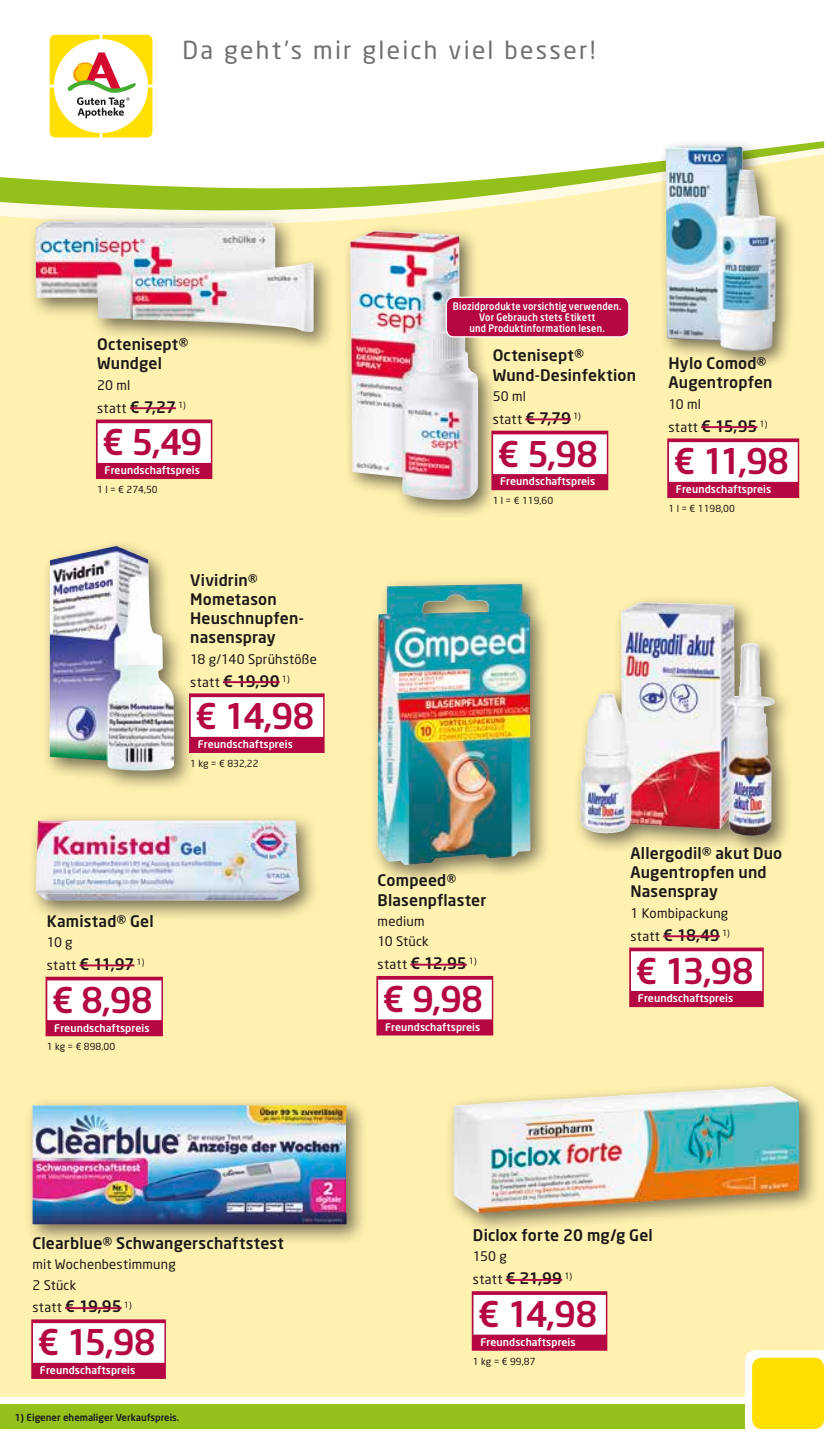
<style>
.page{position:relative;width:839px;height:1444px;background:#fff}
.page>*{position:absolute;margin:0;border:0;box-sizing:border-box;transform-origin:0 0}
._04_Angebotspreis{font:500 35px "Neo Sans";letter-spacing:-.025em;color:#b50843}
.t1{font:24.5px "Neo Sans";letter-spacing:.09em;color:#6f6f6e}
._01_Artikel{font:500 15.75px/19.2px "Neo Sans";letter-spacing:.01em;color:#1a1918}
._03_statt_Preis{font:500 15.75px "Neo Sans";letter-spacing:-.025em;color:#1a1918}
._02_Text{font:13.12px "Neo Sans";letter-spacing:.015em;color:#1a1918}
._03_statt_Preis-2{font:13.12px "Neo Sans";letter-spacing:.025em;color:#1a1918}
._07_T_Wirberaten{font:500 10.5px "Neo Sans";letter-spacing:.01em;color:#fff}
.Biozide{font:500 10.15px/11px "Neo Sans";letter-spacing:.02em;color:#fff;text-align:center;scale:.9 1}
._05_Grundpreis{font:9.62px "Neo Sans";color:#1a1918}
.t2{font:500 9.62px "Neo Sans";color:#1a1918}
.s1{font-weight:500;font-size:15.75px}
.s2{font-weight:400;font-size:13.12px}
</style>
<div class="page">
<div style="left:0;top:1404px;width:755px;height:25px;background:#94c01c"></div>
<div style="left:0;top:227px;width:823px;height:1169px;background:#fff1af"></div>
<div style="left:744px;top:1350px;width:87px;height:86px;background:#fff;border-radius:11px"></div>
<div style="left:752px;top:1357px;width:71px;height:72px;background:#ffdf00;border-radius:10px"></div>
<svg style="left:0;top:75px;width:823px;height:152px"></svg>
<svg style="left:50px;top:35px;width:102px;height:102px"></svg>
<div style="left:445px;top:1078px;width:375px;height:155px;background:#1a1918;opacity:.6"></div>
<img style="left:453px;top:1086px;width:346px;height:127px">
<div style="left:471px;top:1291px;width:136px;height:59px;background:#b50843"></div>
<div style="left:473px;top:1295px;width:132px;height:39px;background:#fff"></div>
<hr style="left:505px;top:1279px;width:57px;height:1px;background:#b50843">
<div style="left:657px;top:139px;width:137px;height:231px;background:#1a1918;opacity:.6"></div>
<img style="left:665px;top:146px;width:110px;height:205px">
<div style="left:667px;top:438px;width:132px;height:60px;background:#b50843"></div>
<div style="left:668px;top:442px;width:129px;height:40px;background:#fff"></div>
<hr style="left:701px;top:426px;width:56px;height:2px;background:#b50843">
<div style="left:342px;top:223px;width:155px;height:296px;background:#1a1918;opacity:.6"></div>
<img style="left:350px;top:230px;width:128px;height:270px">
<div style="left:491px;top:431px;width:117px;height:59px;background:#b50843"></div>
<div style="left:493px;top:434px;width:113px;height:40px;background:#fff"></div>
<hr style="left:525px;top:418px;width:46px;height:2px;background:#b50843">
<div style="left:446px;top:297px;width:182px;height:40px;background:#b50843;border-radius:7px"></div>
<div style="left:445px;top:297px;width:184px;height:40px;border:1px solid #fff;border-radius:7px"></div>
<div style="left:24px;top:1096px;width:343px;height:149px;background:#1a1918;opacity:.6"></div>
<img style="left:32px;top:1105px;width:314px;height:119px">
<div style="left:31px;top:1319px;width:135px;height:60px;background:#b50843"></div>
<div style="left:33px;top:1323px;width:131px;height:39px;background:#fff"></div>
<hr style="left:65px;top:1307px;width:57px;height:2px;background:#b50843">
<div style="left:27px;top:812px;width:293px;height:110px;background:#1a1918;opacity:.6"></div>
<img style="left:36px;top:820px;width:263px;height:81px">
<div style="left:46px;top:976px;width:117px;height:60px;background:#b50843"></div>
<div style="left:47px;top:980px;width:114px;height:40px;background:#fff"></div>
<hr style="left:80px;top:964px;width:54px;height:2px;background:#b50843">
<div style="left:27px;top:213px;width:308px;height:139px;background:#1a1918;opacity:.6"></div>
<img style="left:36px;top:221px;width:277px;height:111px">
<div style="left:96px;top:419px;width:116px;height:60px;background:#b50843"></div>
<div style="left:98px;top:423px;width:113px;height:40px;background:#fff"></div>
<hr style="left:130px;top:407px;width:46px;height:2px;background:#b50843">
<div style="left:41px;top:538px;width:154px;height:254px;background:#1a1918;opacity:.6"></div>
<img style="left:50px;top:546px;width:124px;height:224px">
<div style="left:189px;top:693px;width:135px;height:60px;background:#b50843"></div>
<div style="left:191px;top:697px;width:132px;height:40px;background:#fff"></div>
<hr style="left:223px;top:681px;width:56px;height:2px;background:#b50843">
<div style="left:571px;top:593px;width:223px;height:264px;background:#1a1918;opacity:.6"></div>
<img style="left:580px;top:602px;width:60px;height:229px">
<div style="left:629px;top:947px;width:134px;height:60px;background:#b50843"></div>
<div style="left:630px;top:951px;width:132px;height:40px;background:#fff"></div>
<hr style="left:663px;top:935px;width:56px;height:2px;background:#b50843">
<div style="left:369px;top:575px;width:182px;height:310px;background:#1a1918;opacity:.6"></div>
<img style="left:377px;top:584px;width:153px;height:281px">
<div style="left:376px;top:976px;width:117px;height:59px;background:#b50843"></div>
<div style="left:378px;top:979px;width:113px;height:40px;background:#fff"></div>
<hr style="left:410px;top:963px;width:56px;height:2px;background:#b50843">
<p class="t1" style="left:182px;top:35px;width:414px">Da geht’s mir gleich viel besser!</p>
<p class="_01_Artikel" style="left:97px;top:334px;width:93px">Octenisept®<br>Wundgel</p>
<p class="_02_Text" style="left:97px;top:377px;width:35px">20 ml</p>
<p class="_03_statt_Preis-2" style="left:97px;top:400px;width:90px">statt <span class="s1">€ 7,27</span> <sup>1)</sup></p>
<p class="_04_Angebotspreis" style="left:102px;top:420px;width:102px">€ 5,49</p>
<p class="_07_T_Wirberaten" style="left:105px;top:464px;width:97px">Freundschaftspreis</p>
<p class="_05_Grundpreis" style="left:97px;top:483px;width:62px">1 l = € 274,50</p>
<p class="_01_Artikel" style="left:190px;top:570px;width:115px">Vividrin®<br>Mometason<br>Heuschnupfen&shy;nasenspray</p>
<p class="_02_Text" style="left:190px;top:651px;width:128px">18 g/140 Sprühstöße</p>
<p class="_03_statt_Preis" style="left:190px;top:671px;width:101px"><span class="s2">statt</span> € 19,90 <sup>1)</sup></p>
<p class="_04_Angebotspreis" style="left:195px;top:694px;width:121px">€ 14,98</p>
<p class="_07_T_Wirberaten" style="left:198px;top:737px;width:97px">Freundschaftspreis</p>
<p class="_05_Grundpreis" style="left:190px;top:757px;width:70px">1 kg = € 832,22</p>
<p class="_01_Artikel" style="left:47px;top:911px;width:108px">Kamistad® Gel</p>
<p class="_02_Text" style="left:47px;top:934px;width:27px">10 g</p>
<p class="_03_statt_Preis" style="left:47px;top:954px;width:99px"><span class="s2">statt</span> € 11,97 <sup>1)</sup></p>
<p class="_04_Angebotspreis" style="left:52px;top:977px;width:103px">€ 8,98</p>
<p class="_07_T_Wirberaten" style="left:54px;top:1021px;width:97px">Freundschaftspreis</p>
<p class="_05_Grundpreis" style="left:47px;top:1040px;width:70px">1 kg = € 898,00</p>
<p class="Biozide" style="left:453px;top:301px;width:189px">Biozidprodukte vorsichtig verwenden.<br>Vor Gebrauch stets Etikett<br>und Produktinformation lesen.</p>
<p class="_01_Artikel" style="left:492px;top:345px;width:145px">Octenisept®<br>Wund-Desinfektion</p>
<p class="_02_Text" style="left:492px;top:388px;width:35px">50 ml</p>
<p class="_03_statt_Preis-2" style="left:492px;top:411px;width:90px">statt <span class="s1">€ 7,79</span> <sup>1)</sup></p>
<p class="_04_Angebotspreis" style="left:497px;top:432px;width:102px">€ 5,98</p>
<p class="_07_T_Wirberaten" style="left:500px;top:475px;width:97px">Freundschaftspreis</p>
<p class="_05_Grundpreis" style="left:492px;top:494px;width:62px">1 l = € 119,60</p>
<p class="_01_Artikel" style="left:668px;top:353px;width:106px">Hylo Comod®<br>Augentropfen</p>
<p class="_02_Text" style="left:668px;top:396px;width:34px">10 ml</p>
<p class="_01_Artikel" style="left:668px;top:416px;width:100px"><span class="s2">statt</span> € 15,95 <sup>1)</sup></p>
<h1 class="_04_Angebotspreis" style="left:673px;top:439px;width:117px">€ 11,98</h1>
<p class="_07_T_Wirberaten" style="left:675px;top:483px;width:97px">Freundschaftspreis</p>
<p class="_05_Grundpreis" style="left:668px;top:502px;width:68px">1 l = € 1198,00</p>
<p class="_01_Artikel" style="left:377px;top:870px;width:80px">Compeed®</p>
<p class="_01_Artikel" style="left:377px;top:889px;width:110px">Blasenpflaster</p>
<p class="_02_Text" style="left:377px;top:913px;width:48px">medium</p>
<p class="_02_Text" style="left:377px;top:933px;width:53px">10 Stück</p>
<p class="_03_statt_Preis" style="left:377px;top:953px;width:101px"><span class="s2">statt</span> € 12,95 <sup>1)</sup></p>
<p class="_04_Angebotspreis" style="left:382px;top:977px;width:102px">€ 9,98</p>
<p class="_07_T_Wirberaten" style="left:385px;top:1020px;width:97px">Freundschaftspreis</p>
<p class="_01_Artikel" style="left:630px;top:843px;width:153px">Allergodil® akut Duo<br>Augentropfen und<br>Nasenspray</p>
<p class="_02_Text" style="left:630px;top:905px;width:99px">1 Kombipackung</p>
<p class="_03_statt_Preis" style="left:630px;top:925px;width:101px"><span class="s2">statt</span> € 18,49 <sup>1)</sup></p>
<p class="_04_Angebotspreis" style="left:635px;top:948px;width:120px">€ 13,98</p>
<p class="_07_T_Wirberaten" style="left:637px;top:992px;width:97px">Freundschaftspreis</p>
<p class="_01_Artikel" style="left:32px;top:1233px;width:253px">Clearblue® Schwangerschaftstest</p>
<p class="_02_Text" style="left:32px;top:1256px;width:145px">mit Wochenbestimmung</p>
<p class="_02_Text" style="left:32px;top:1276px;width:45px">2 Stück</p>
<p class="_03_statt_Preis" style="left:32px;top:1296px;width:101px"><span class="s2">statt</span> € 19,95 <sup>1)</sup></p>
<p class="_04_Angebotspreis" style="left:37px;top:1320px;width:120px">€ 15,98</p>
<p class="_07_T_Wirberaten" style="left:40px;top:1363px;width:97px">Freundschaftspreis</p>
<p class="t2" style="left:15px;top:1411px;width:166px">1) Eigener ehemaliger Verkaufspreis.</p>
<p class="_01_Artikel" style="left:473px;top:1225px;width:181px">Diclox forte 20 mg/g Gel</p>
<p class="_02_Text" style="left:473px;top:1248px;width:35px">150 g</p>
<p class="_03_statt_Preis" style="left:473px;top:1268px;width:101px"><span class="s2">statt</span> € 21,99 <sup>1)</sup></p>
<p class="_04_Angebotspreis" style="left:478px;top:1292px;width:121px">€ 14,98</p>
<p class="_07_T_Wirberaten" style="left:480px;top:1335px;width:97px">Freundschaftspreis</p>
<p class="_05_Grundpreis" style="left:473px;top:1355px;width:64px">1 kg = € 99,87</p>
</div>
